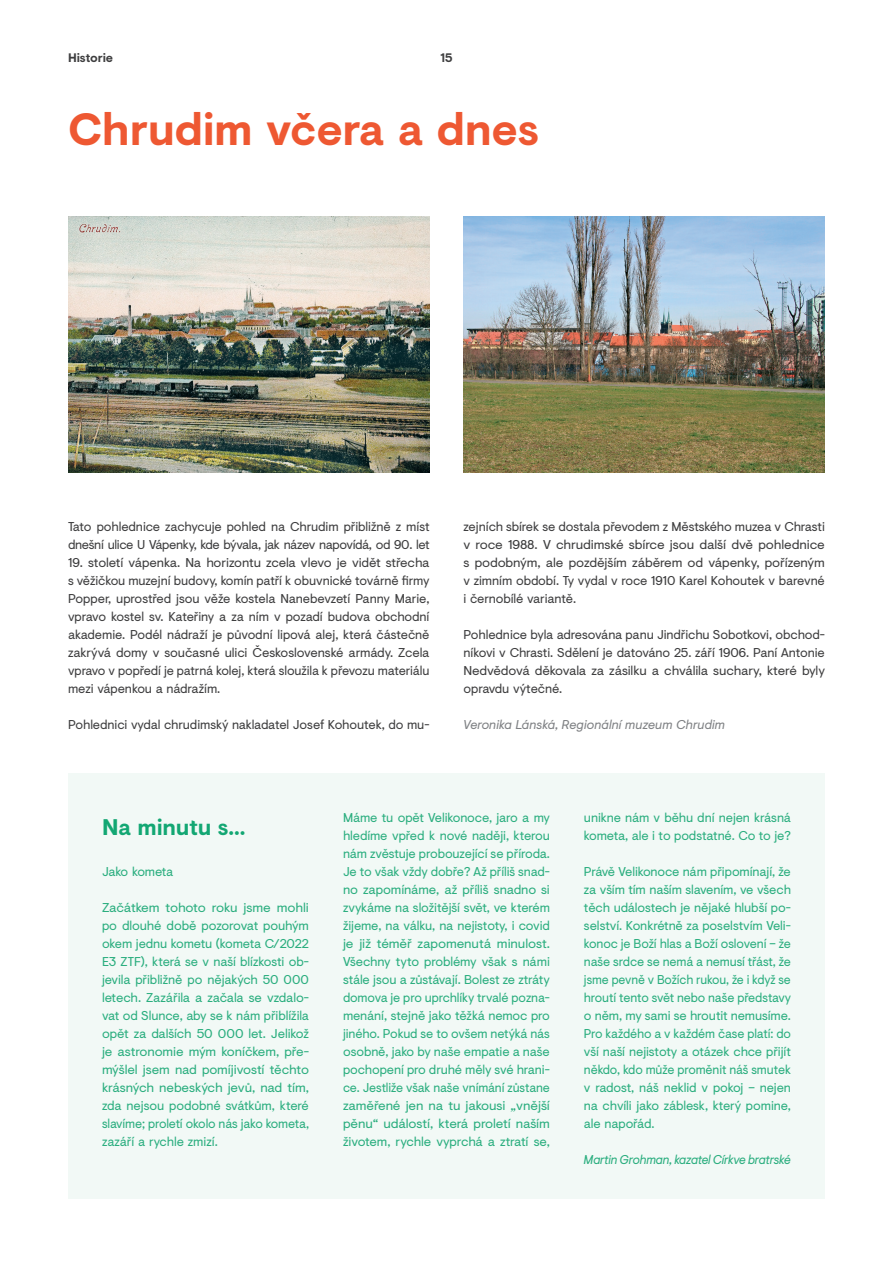
<style>
.page{position:relative;width:893px;height:1263px;background:#fff}
.page>*{position:absolute;margin:0;border:0;box-sizing:border-box;transform-origin:0 0}
.t1{font:700 45px "Visuelt";letter-spacing:-.01em;color:#ee5832}
.t2{font:700 22.5px "Visuelt";letter-spacing:-.01em;color:#13a773}
.t3{font:12.75px/18px "Visuelt";letter-spacing:-.01em;color:#2bae7f;text-align:justify}
.t4{font:12.75px/18px "Visuelt";letter-spacing:-.01em;color:#3e3e3f;text-align:justify}
.t5{font:12.75px/18px "Visuelt";letter-spacing:-.01em;color:#2bae7f;text-align:justify;scale:1.05 1}
.t6{font:italic 12.75px "Visuelt";letter-spacing:-.005em;color:#808285}
.t7{font:italic 12.75px "Visuelt";letter-spacing:-.025em;color:#2bae7f;scale:.95 1}
.t8{font:700 12.3px "Visuelt";letter-spacing:-.01em;color:#3e3e3f}
</style>
<div class="page">
<img style="left:68px;top:217px;width:361px;height:255px">
<img style="left:463px;top:217px;width:362px;height:255px">
<div style="left:68px;top:773px;width:757px;height:425px;background:#f2f9f6"></div>
<p class="t8" style="left:68px;top:49px;width:47px">Historie</p>
<p class="t8" style="left:440px;top:49px;width:14px">15</p>
<h1 class="t1" style="left:68px;top:95px;width:473px">Chrudim včera a dnes</h1>
<p class="t4" style="left:68px;top:517px;width:363px">Tato pohlednice zachycuje pohled na Chrudim přibližně z míst dnešní ulice U Vápenky, kde bývala, jak název napovídá, od 90. let</p>
<p class="t4" style="left:68px;top:553px;width:363px">19. století vápenka. Na horizontu zcela vlevo je vidět střecha s věžičkou muzejní budovy, komín patří k obuvnické továrně firmy Popper, uprostřed jsou věže kostela Nanebevzetí Panny Marie, vpravo kostel sv. Kateřiny a za ním v pozadí budova obchodní akademie. Podél nádraží je původní lipová alej, která částečně zakrývá domy v současné ulici Československé armády. Zcela vpravo v popředí je patrná kolej, která sloužila k převozu materiálu mezi vápenkou a nádražím.</p>
<p class="t4" style="left:68px;top:715px;width:363px">Pohlednici vydal chrudimský nakladatel Josef Kohoutek, do mu-</p>
<p class="t4" style="left:463px;top:517px;width:363px">zejních sbírek se dostala převodem z Městského muzea v Chrasti v roce 1988. V chrudimské sbírce jsou další dvě pohlednice s podobným, ale pozdějším záběrem od vápenky, pořízeným v zimním období. Ty vydal v roce 1910 Karel Kohoutek v barevné i černobílé variantě.</p>
<p class="t4" style="left:463px;top:625px;width:363px">Pohlednice byla adresována panu Jindřichu Sobotkovi, obchod&shy;níkovi v Chrasti. Sdělení je datováno 25. září 1906. Paní Antonie Nedvědová děkovala za zásilku a chválila suchary, které byly opravdu výtečné.</p>
<p class="t6" style="left:463px;top:715px;width:263px">Veronika Lánská, Regionální muzeum Chrudim</p>
<h2 class="t2" style="left:102px;top:811px;width:145px">Na minutu s...</h2>
<p class="t3" style="left:102px;top:862px;width:73px">Jako kometa</p>
<p class="t5" style="left:102px;top:898px;width:199px">Začátkem tohoto roku jsme mohli po dlouhé době pozorovat pouhým okem jednu kometu (kometa C/2022<br>E3 ZTF), která se v naší blízkosti ob&shy;jevila přibližně po nějakých 50 000 letech. Zazářila a začala se vzdalo&shy;vat od Slunce, aby se k nám přiblížila opět za dalších 50 000 let. Jelikož je astronomie mým koníčkem, pře&shy;mýšlel jsem nad pomíjivostí těchto krásných nebeských jevů, nad tím, zda nejsou podobné svátkům, které slavíme; proletí okolo nás jako kometa, zazáří a rychle zmizí.</p>
<p class="t3" style="left:343px;top:808px;width:208px">Máme tu opět Velikonoce, jaro a my hledíme vpřed k nové naději, kterou nám zvěstuje probouzející se příroda.<br>Je to však vždy dobře? Až příliš snad&shy;no zapomínáme, až příliš snadno si zvykáme na složitější svět, ve kterém žijeme, na válku, na nejistoty, i covid je již téměř zapomenutá minulost.<br>Všechny tyto problémy však s námi stále jsou a zůstávají. Bolest ze ztráty domova je pro uprchlíky trvalé pozna&shy;menání, stejně jako těžká nemoc pro jiného. Pokud se to ovšem netýká nás osobně, jako by naše empatie a naše pochopení pro druhé měly své hrani&shy;ce. Jestliže však naše vnímání zůstane zaměřené jen na tu jakousi „vnější pěnu“ událostí, která proletí naším životem, rychle vyprchá a ztratí se,</p>
<p class="t3" style="left:584px;top:808px;width:208px">unikne nám v běhu dní nejen krásná kometa, ale i to podstatné. Co to je?</p>
<p class="t3" style="left:584px;top:862px;width:208px">Právě Velikonoce nám připomínají, že za vším tím naším slavením, ve všech těch událostech je nějaké hlubší po&shy;selství. Konkrétně za poselstvím Veli&shy;konoc je Boží hlas a Boží oslovení – že naše srdce se nemá a nemusí třást, že jsme pevně v Božích rukou, že i když se hroutí tento svět nebo naše představy o něm, my sami se hroutit nemusíme.<br>Pro každého a v každém čase platí: do vší naší nejistoty a otázek chce přijít někdo, kdo může proměnit náš smutek v radost, náš neklid v pokoj – nejen na chvíli jako záblesk, který pomine, ale napořád.</p>
<p class="t7" style="left:584px;top:1150px;width:219px">Martin Grohman, kazatel Církve bratrské</p>
</div>
